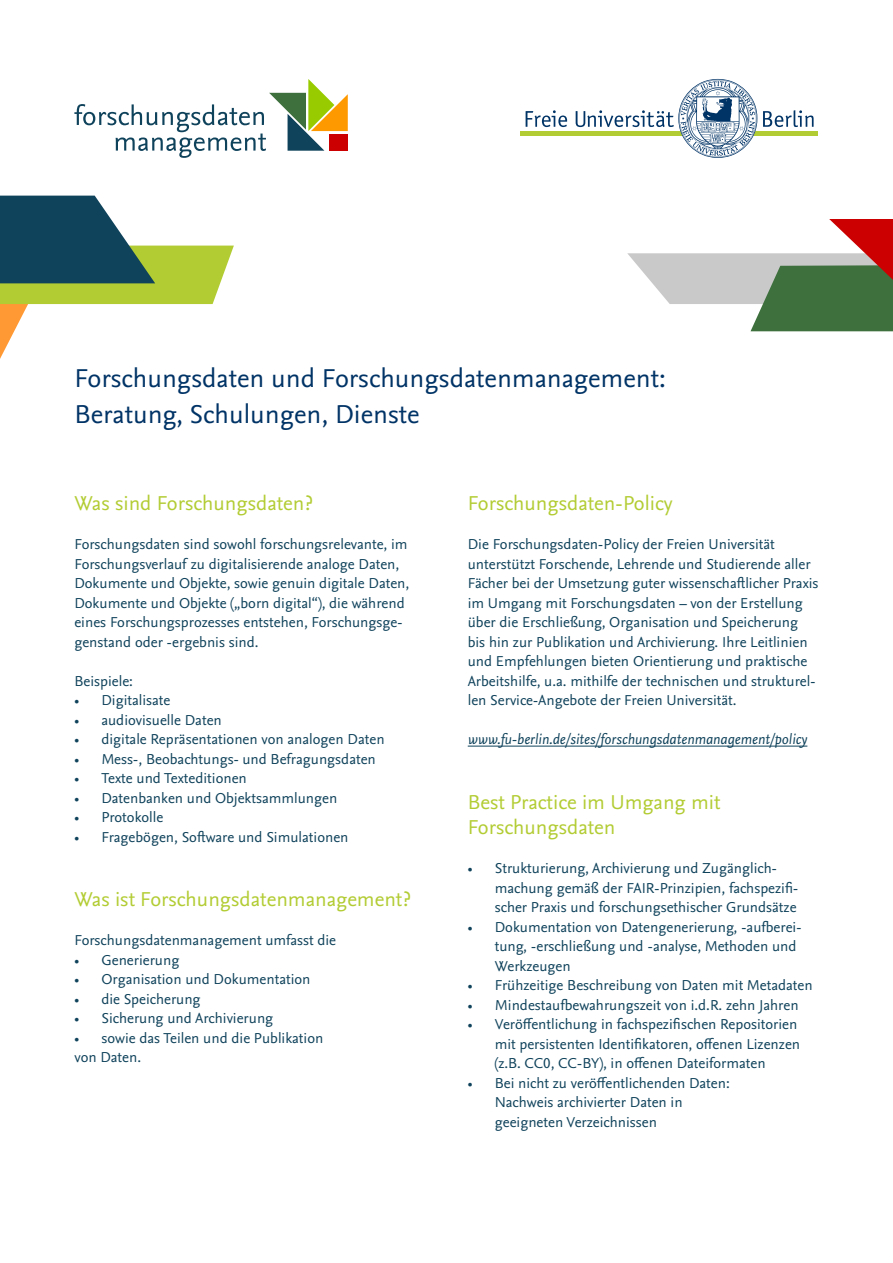
<style>
.page{position:relative;width:893px;height:1263px;background:#fff}
.page>*{position:absolute;margin:0;border:0;box-sizing:border-box;transform-origin:0 0}
.Headline{font:27px "Nexus Sans Pro";color:#036}
.Fließtext_Ueberschri{font:21px/25.5px "Nexus Sans Pro";color:#b2cc33}
.Fließtext{font:15px/19.5px "Nexus Sans Pro";color:#0f425b}
.Fließtext-2{font:italic 15px "Nexus Sans Pro";color:#0f425b}
</style>
<div class="page">
<svg style="left:526px;top:110px;width:41px;height:17px"></svg>
<svg style="left:763px;top:110px;width:51px;height:17px"></svg>
<div style="left:520px;top:131px;width:298px;height:5px;background:#b2cc33"></div>
<svg style="left:576px;top:79px;width:181px;height:79px"></svg>
<svg style="left:74px;top:79px;width:274px;height:79px"></svg>
<div style="left:329px;top:134px;width:19px;height:17px;background:#c00"></div>
<hr style="left:468px;top:746px;width:339px;height:1px;background:#0f425b">
<svg style="left:0;top:196px;width:234px;height:163px"></svg>
<svg style="left:627px;top:219px;width:266px;height:112px"></svg>
<p class="Headline" style="left:74px;top:357px;width:593px">Forschungsdaten und Forschungsdatenmanagement:</p>
<p class="Headline" style="left:74px;top:393px;width:347px">Beratung, Schulungen, Dienste</p>
<p class="Fließtext_Ueberschri" style="left:74px;top:489px;width:240px">Was sind Forschungsdaten?</p>
<p class="Fließtext" style="left:74px;top:534px;width:336px">Forschungsdaten sind sowohl forschungsrelevante, im Forschungsverlauf zu digitalisierende analoge Daten, Dokumente und Objekte, sowie genuin digitale Daten, Dokumente und Objekte („born digital“), die während eines Forschungsprozesses entstehen, Forschungsge&shy;genstand oder -ergebnis sind.</p>
<p class="Fließtext" style="left:74px;top:670px;width:60px">Beispiele:</p>
<p class="Fließtext" style="left:74px;top:690px;width:98px">• Digitalisate</p>
<p class="Fließtext" style="left:74px;top:709px;width:149px">• audiovisuelle Daten</p>
<p class="Fließtext" style="left:74px;top:729px;width:312px">• digitale Repräsentationen von analogen Daten</p>
<p class="Fließtext" style="left:74px;top:748px;width:303px">• Mess-, Beobachtungs- und Befragungsdaten</p>
<p class="Fließtext" style="left:74px;top:768px;width:174px">• Texte und Texteditionen</p>
<p class="Fließtext" style="left:74px;top:787px;width:264px">• Datenbanken und Objektsammlungen</p>
<p class="Fließtext" style="left:74px;top:807px;width:90px">• Protokolle</p>
<p class="Fließtext" style="left:74px;top:826px;width:276px">• Fragebögen, Software und Simulationen</p>
<p class="Fließtext_Ueberschri" style="left:74px;top:885px;width:338px">Was ist Forschungsdatenmanagement?</p>
<p class="Fließtext" style="left:74px;top:930px;width:263px">Forschungsdatenmanagement umfasst die</p>
<p class="Fließtext" style="left:74px;top:949px;width:106px">• Generierung</p>
<p class="Fließtext" style="left:74px;top:969px;width:238px">• Organisation und Dokumentation</p>
<p class="Fließtext" style="left:74px;top:988px;width:128px">• die Speicherung</p>
<p class="Fließtext" style="left:74px;top:1008px;width:200px">• Sicherung und Archivierung</p>
<p class="Fließtext" style="left:74px;top:1027px;width:250px">• sowie das Teilen und die Publikation</p>
<p class="Fließtext" style="left:74px;top:1047px;width:68px">von Daten.</p>
<p class="Fließtext_Ueberschri" style="left:468px;top:489px;width:206px">Forschungsdaten-Policy</p>
<p class="Fließtext" style="left:468px;top:534px;width:352px">Die Forschungsdaten-Policy der Freien Universität unterstützt Forschende, Lehrende und Studierende aller Fächer bei der Umsetzung guter wissenschaftlicher Praxis im Umgang mit Forschungsdaten – von der Erstellung über die Erschließung, Organisation und Speicherung bis hin zur Publikation und Archivierung. Ihre Leitlinien und Empfehlungen bieten Orientierung und praktische Arbeitshilfe, u.a. mithilfe der technischen und strukturel&shy;len Service-Angebote der Freien Universität.</p>
<p class="Fließtext-2" style="left:468px;top:728px;width:341px">www.fu-berlin.de/sites/forschungsdatenmanagement/policy</p>
<p class="Fließtext_Ueberschri" style="left:468px;top:788px;width:254px">Best Practice im Umgang mit<br>Forschungsdaten</p>
<p class="Fließtext" style="left:495px;top:858px;width:305px;text-indent:-27px">• Strukturierung, Archivierung und Zugänglich&shy;machung gemäß der FAIR-Prinzipien, fachspezifi&shy;scher Praxis und forschungsethischer Grundsätze</p>
<p class="Fließtext" style="left:495px;top:916px;width:308px;text-indent:-27px">• Dokumentation von Datengenerierung, -aufberei&shy;tung, -erschließung und -analyse, Methoden und<br>Werkzeugen</p>
<p class="Fließtext" style="left:468px;top:975px;width:346px">• Frühzeitige Beschreibung von Daten mit Metadaten</p>
<p class="Fließtext" style="left:468px;top:994px;width:332px">• Mindestaufbewahrungszeit von i.d.R. zehn Jahren</p>
<p class="Fließtext" style="left:495px;top:1014px;width:307px;text-indent:-27px">• Veröffentlichung in fachspezifischen Repositorien mit persistenten Identifikatoren, offenen Lizenzen (z.B. CC0, CC-BY), in offenen Dateiformaten</p>
<p class="Fließtext" style="left:495px;top:1072px;width:237px;text-indent:-27px">• Bei nicht zu veröffentlichenden Daten:<br>Nachweis archivierter Daten in geeigneten Verzeichnissen</p>
</div>
